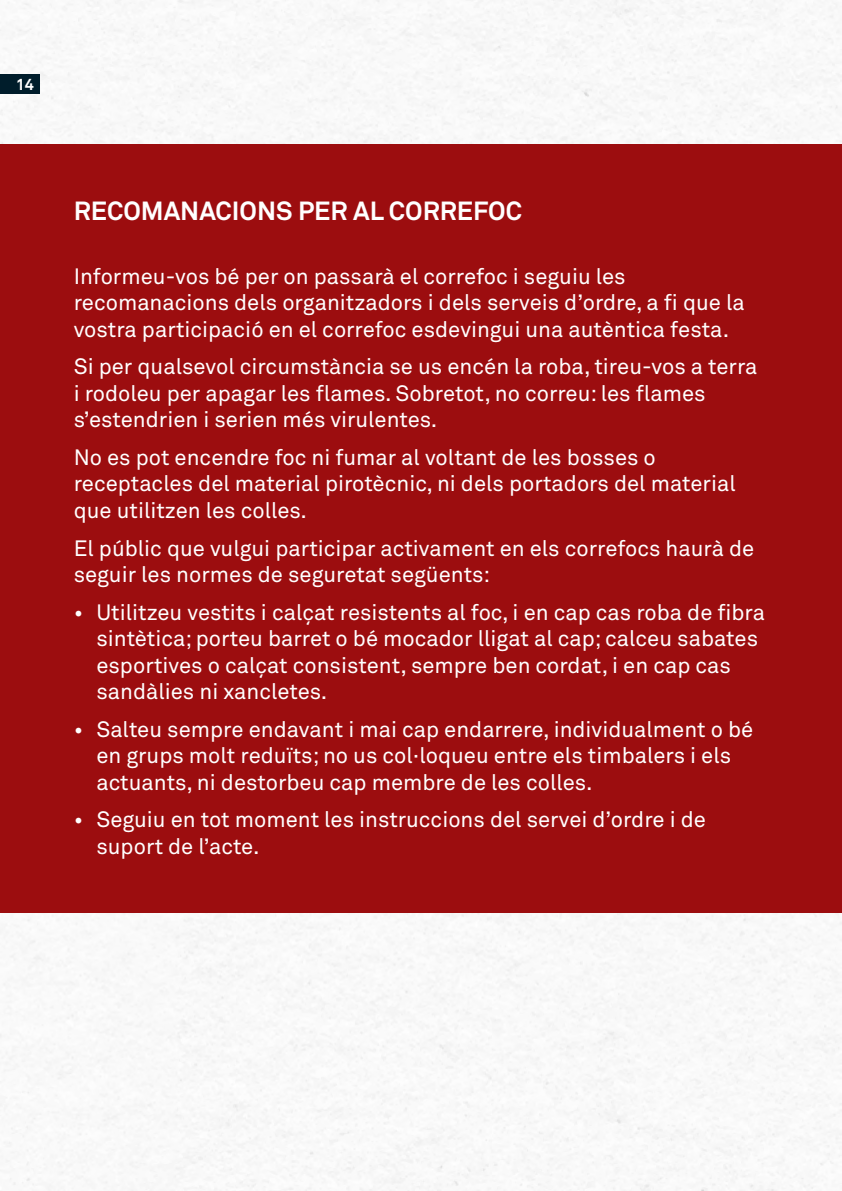
<style>
.page{position:relative;width:842px;height:1191px;background:#fff}
.page>*{position:absolute;margin:0;border:0;box-sizing:border-box;transform-origin:0 0}
.t1{font:700 26px "Akkurat Pro";color:#fff}
.t2{font:22px/26.4px "Akkurat Pro";color:#fff}
.t3{font:700 16px "Akkurat Pro";color:#fff}
</style>
<div class="page">
<img style="left:0;top:0;width:842px;height:1191px">
<div style="left:0;top:74px;width:40px;height:20px;background:#001d2b"></div>
<div style="left:0;top:144px;width:842px;height:768px;background:#9c0d0f"></div>
<p class="t3" style="left:16px;top:74px;width:20px">14</p>
<p class="t1" style="left:74px;top:194px;width:450px">RECOMANACIONS PER AL CORREFOC</p>
<p class="t2" style="left:74px;top:264px;width:672px">Informeu-vos bé per on passarà el correfoc i seguiu les recomanacions dels organitzadors i dels serveis d’ordre, a fi que la vostra participació en el correfoc esdevingui una autèntica festa.</p>
<p class="t2" style="left:74px;top:354px;width:685px">Si per qualsevol circumstància se us encén la roba, tireu-vos a terra i rodoleu per apagar les flames. Sobretot, no correu: les flames s’estendrien i serien més virulentes.</p>
<p class="t2" style="left:74px;top:445px;width:663px">No es pot encendre foc ni fumar al voltant de les bosses o receptacles del material pirotècnic, ni dels portadors del material que utilitzen les colles.</p>
<p class="t2" style="left:74px;top:535px;width:682px">El públic que vulgui participar activament en els correfocs haurà de seguir les normes de seguretat següents:</p>
<p class="t2" style="left:96px;top:599px;width:670px;text-indent:-23px">• Utilitzeu vestits i calçat resistents al foc, i en cap cas roba de fibra sintètica; porteu barret o bé mocador lligat al cap; calceu sabates esportives o calçat consistent, sempre ben cordat, i en cap cas sandàlies ni xancletes.</p>
<p class="t2" style="left:96px;top:716px;width:658px;text-indent:-23px">• Salteu sempre endavant i mai cap endarrere, individualment o bé en grups molt reduïts; no us col·loqueu entre els timbalers i els actuants, ni destorbeu cap membre de les colles.</p>
<p class="t2" style="left:96px;top:807px;width:611px;text-indent:-23px">• Seguiu en tot moment les instruccions del servei d’ordre i de suport de l’acte.</p>
</div>
